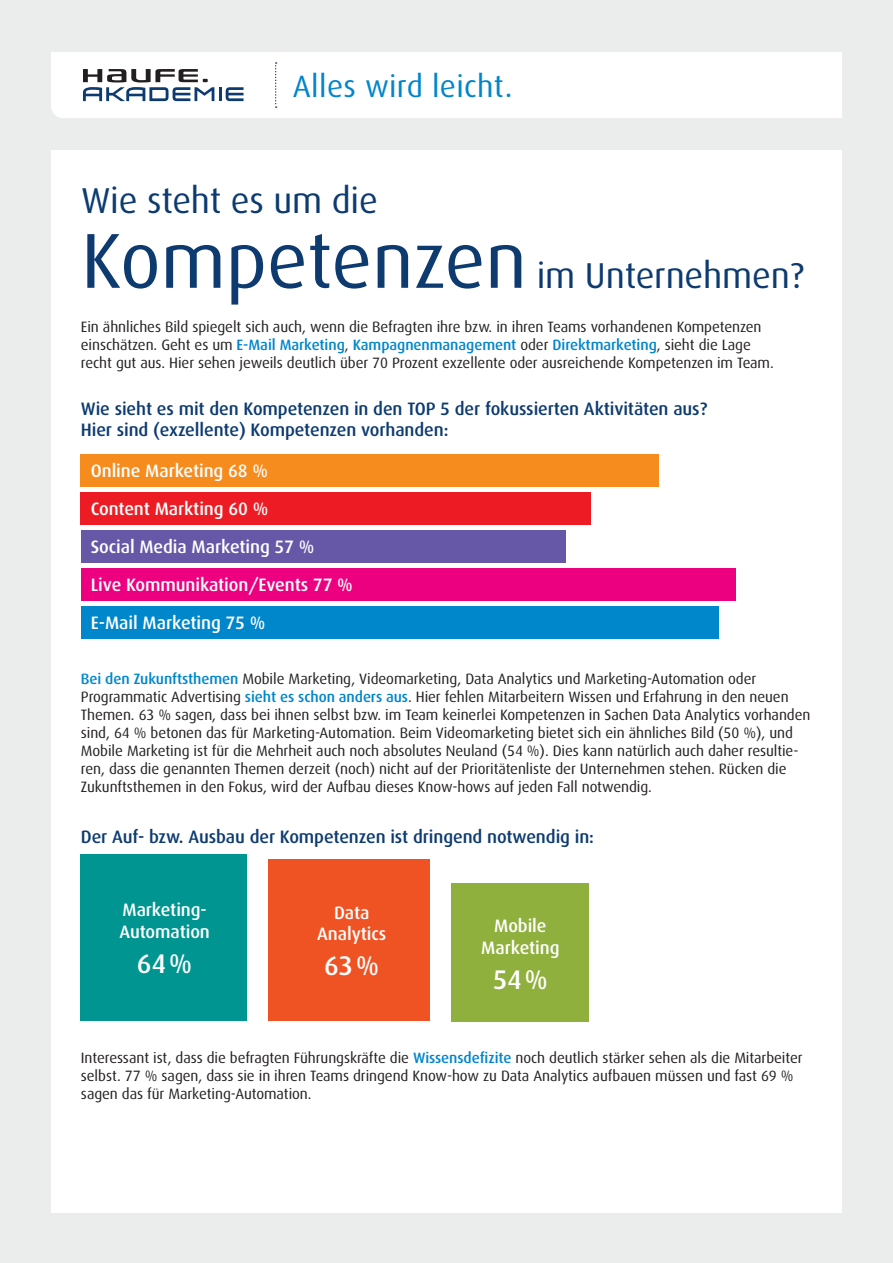
<style>
.page{position:relative;width:893px;height:1263px;background:#ebecec}
.page>*{position:absolute;margin:0;border:0;box-sizing:border-box;transform-origin:0 0}
.t1{font:36px/75px "Dax";letter-spacing:-.005em;color:#0d3b70}
.t2{font:30.9px "Dax";letter-spacing:.01em;color:#0086cb}
.t3{font:500 27px "Dax";color:#fff}
.t4{font:500 18px/21.6px "Dax";letter-spacing:-.005em;color:#0d3b70}
.t5{font:500 18px/38px "Dax";letter-spacing:-.005em;color:#fff}
.t6{font:15px/18px "Dax";letter-spacing:-.005em;color:#231f20}
.s1{font-size:78px}
.s2{font-weight:500;color:#0086cb}
</style>
<div class="page">
<div style="left:51px;top:150px;width:791px;height:1062px;background:#fff"></div>
<div style="left:51px;top:52px;width:791px;height:66px;background:#fff"></div>
<svg style="left:275px;top:62px;width:2px;height:46px"></svg>
<hr style="left:219px;top:87px;width:3px;height:14px;background:#0d3b70">
<svg style="left:226px;top:87px;width:18px;height:14px"></svg>
<svg style="left:83px;top:69px;width:131px;height:32px;background:#a7afb9"></svg>
<div style="left:81px;top:454px;width:578px;height:33px;background:#f68b1e"></div>
<div style="left:81px;top:492px;width:510px;height:33px;background:#ed1c24"></div>
<div style="left:81px;top:530px;width:485px;height:33px;background:#6658a6"></div>
<div style="left:81px;top:568px;width:655px;height:33px;background:#ed0080"></div>
<div style="left:81px;top:606px;width:638px;height:33px;background:#0086cb"></div>
<div style="left:81px;top:855px;width:166px;height:166px;background:#009590"></div>
<div style="left:268px;top:859px;width:161px;height:162px;background:#f05323"></div>
<div style="left:451px;top:883px;width:138px;height:138px;background:#90b03e"></div>
<h2 class="t2" style="left:293px;top:71px;width:221px">Alles wird leicht.</h2>
<h1 class="t1" style="left:81px;top:165px;width:724px">Wie steht es um die<br><span class="s1">Kompetenzen</span> im Unternehmen?</h1>
<p class="t6" style="left:81px;top:319px;width:694px">Ein ähnliches Bild spiegelt sich auch, wenn die Befragten ihre bzw. in ihren Teams vorhandenen Kompetenzen einschätzen. Geht es um <span class="s2">E-Mail Marketing</span>, <span class="s2">Kampagnenmanagement</span> oder <span class="s2">Direktmarketing</span>, sieht die Lage recht gut aus. Hier sehen jeweils deutlich über 70 Prozent exzellente oder ausreichende Kompetenzen im Team.</p>
<p class="t4" style="left:81px;top:399px;width:628px">Wie sieht es mit den Kompetenzen in den TOP 5 der fokussierten Aktivitäten aus?<br>Hier sind (exzellente) Kompetenzen vorhanden:</p>
<p class="t5" style="left:91px;top:453px;width:264px">Online Marketing 68 %<br>Content Markting 60 %<br>Social Media Marketing 57 %<br>Live Kommunikation/Events 77 %<br>E-Mail Marketing 75 %</p>
<p class="t6" style="left:81px;top:670px;width:731px"><span class="s2">Bei den Zukunftsthemen</span> Mobile Marketing, Videomarketing, Data Analytics und Marketing-Automation oder Programmatic Advertising <span class="s2">sieht es schon anders aus</span>. Hier fehlen Mitarbeitern Wissen und Erfahrung in den neuen Themen. 63 % sagen, dass bei ihnen selbst bzw. im Team keinerlei Kompetenzen in Sachen Data Analytics vorhanden sind, 64 % betonen das für Marketing-Automation. Beim Videomarketing bietet sich ein ähnliches Bild (50 %), und Mobile Marketing ist für die Mehrheit auch noch absolutes Neuland (54 %). Dies kann natürlich auch daher resultie&shy;ren, dass die genannten Themen derzeit (noch) nicht auf der Prioritätenliste der Unternehmen stehen. Rücken die Zukunftsthemen in den Fokus, wird der Aufbau dieses Know-hows auf jeden Fall notwendig.</p>
<p class="t4" style="left:81px;top:827px;width:515px">Der Auf- bzw. Ausbau der Kompetenzen ist dringend notwendig in:</p>
<p class="t5" style="left:119px;top:900px;width:92px;line-height:21.6px">Marketing-<br>Automation</p>
<h3 class="t3" style="left:137px;top:952px;width:57px">64%</h3>
<p class="t5" style="left:317px;top:903px;width:70px;line-height:21.6px;text-align:center">Data<br>Analytics</p>
<h3 class="t3" style="left:324px;top:954px;width:57px">63%</h3>
<p class="t5" style="left:481px;top:916px;width:80px;line-height:21.6px;text-align:center">Mobile<br>Marketing</p>
<h3 class="t3" style="left:493px;top:967px;width:57px">54%</h3>
<p class="t6" style="left:81px;top:1050px;width:723px">Interessant ist, dass die befragten Führungskräfte die <span class="s2">Wissensdefizite</span> noch deutlich stärker sehen als die Mitarbeiter selbst. 77 % sagen, dass sie in ihren Teams dringend Know-how zu Data Analytics aufbauen müssen und fast 69 % sagen das für Marketing-Automation.</p>
</div>
